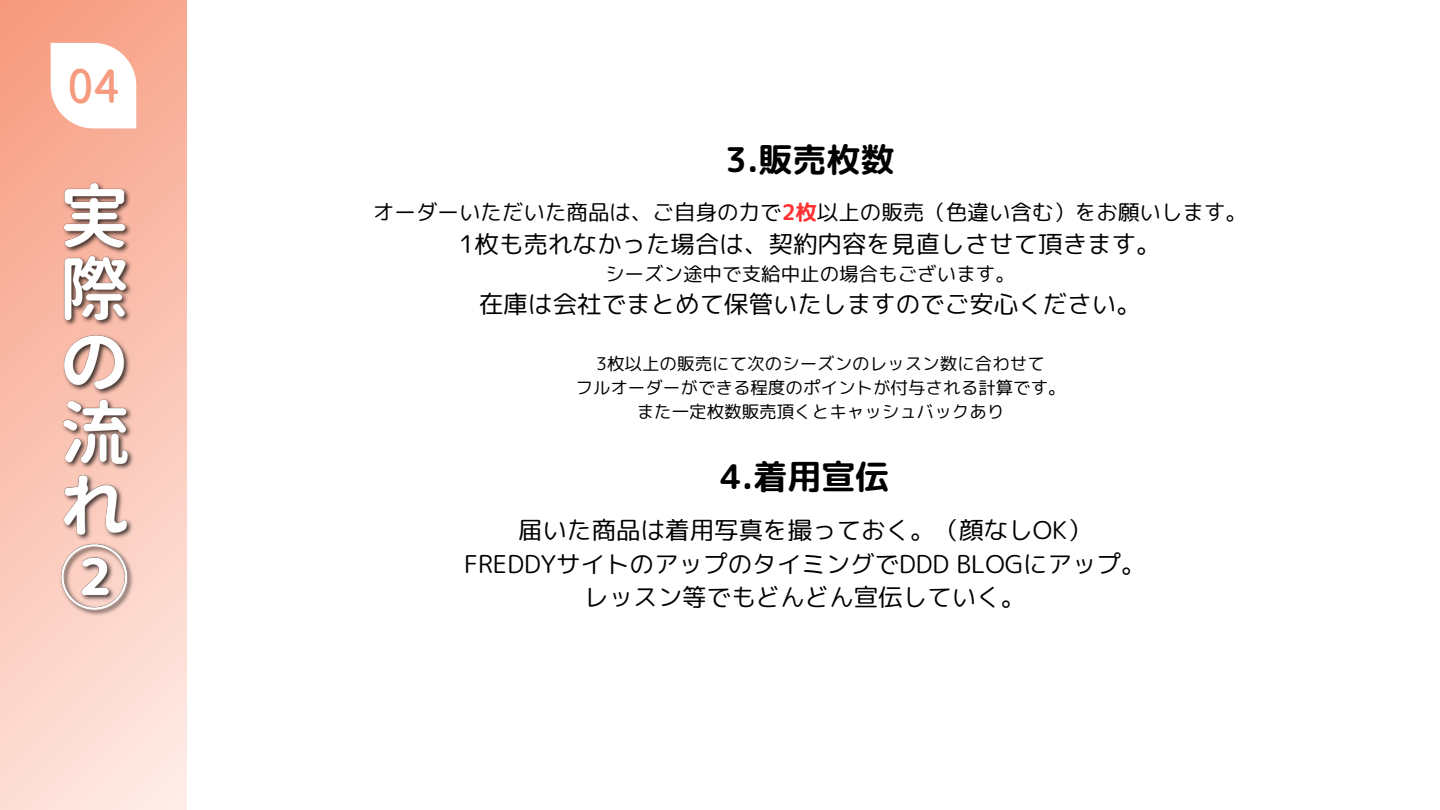
<style>
.page{position:relative;width:1440px;height:810px;background:#fff}
.page>*{position:absolute;margin:0;border:0;box-sizing:border-box;transform-origin:0 0}
.t1{font:44.7px "Gen Jyuu Gothic";color:#f69b7f}
.t2{font:34px "rounded mplus 1 p bold";color:#000}
.t3{font:24.5px/33.8px "rounded mplus 1 p regular";color:#000;text-align:center}
.t4{font:21.5px "rounded mplus 1 p regular";color:#000}
.t5{font:19.5px "rounded mplus 1 p regular";color:#000}
.t6{font:17.5px "rounded mplus 1 p regular";color:#000}
.s1{font-family:"rounded mplus 1 p bold";color:#ff3131}
</style>
<div class="page">
<div style="left:0;top:0;width:187px;height:810px;background:linear-gradient(to bottom,#f7a085,#fee6df)"></div>
<img style="left:45px;top:178px;width:99px;height:442px">
<svg style="left:51px;top:43px;width:85px;height:85px"></svg>
<h1 class="t1" style="left:69px;top:55px;width:52px">04</h1>
<h4 class="t2" style="left:725px;top:135px;width:171px">3.販売枚数</h4>
<p class="t4" style="left:373px;top:196px;width:876px">オーダーいただいた商品は、ご自身の力で<span class="s1">2枚</span>以上の販売（色違い含む）をお願いします。</p>
<p class="t3" style="left:459px;top:226px;width:703px">1枚も売れなかった場合は、契約内容を見直しさせて頂きます。</p>
<p class="t5" style="left:605px;top:260px;width:411px">シーズン途中で支給中止の場合もございます。</p>
<p class="t3" style="left:479px;top:287px;width:663px">在庫は会社でまとめて保管いたしますのでご安心ください。</p>
<p class="t6" style="left:596px;top:351px;width:450px">3枚以上の販売にて次のシーズンのレッスン数に合わせて</p>
<p class="t6" style="left:575px;top:375px;width:492px">フルオーダーができる程度のポイントが付与される計算です。</p>
<h2 class="t6" style="left:637px;top:399px;width:369px">また一定枚数販売頂くとキャッシュバックあり</h2>
<p class="t2" style="left:720px;top:452px;width:171px">4.着用宣伝</p>
<h2 class="t3" style="left:464px;top:513px;width:683px">届いた商品は着用写真を撮っておく。（顔なしOK）<br>FREDDYサイトのアップのタイミングでDDD BLOGにアップ。レッスン等でもどんどん宣伝していく。</h2>
</div>
